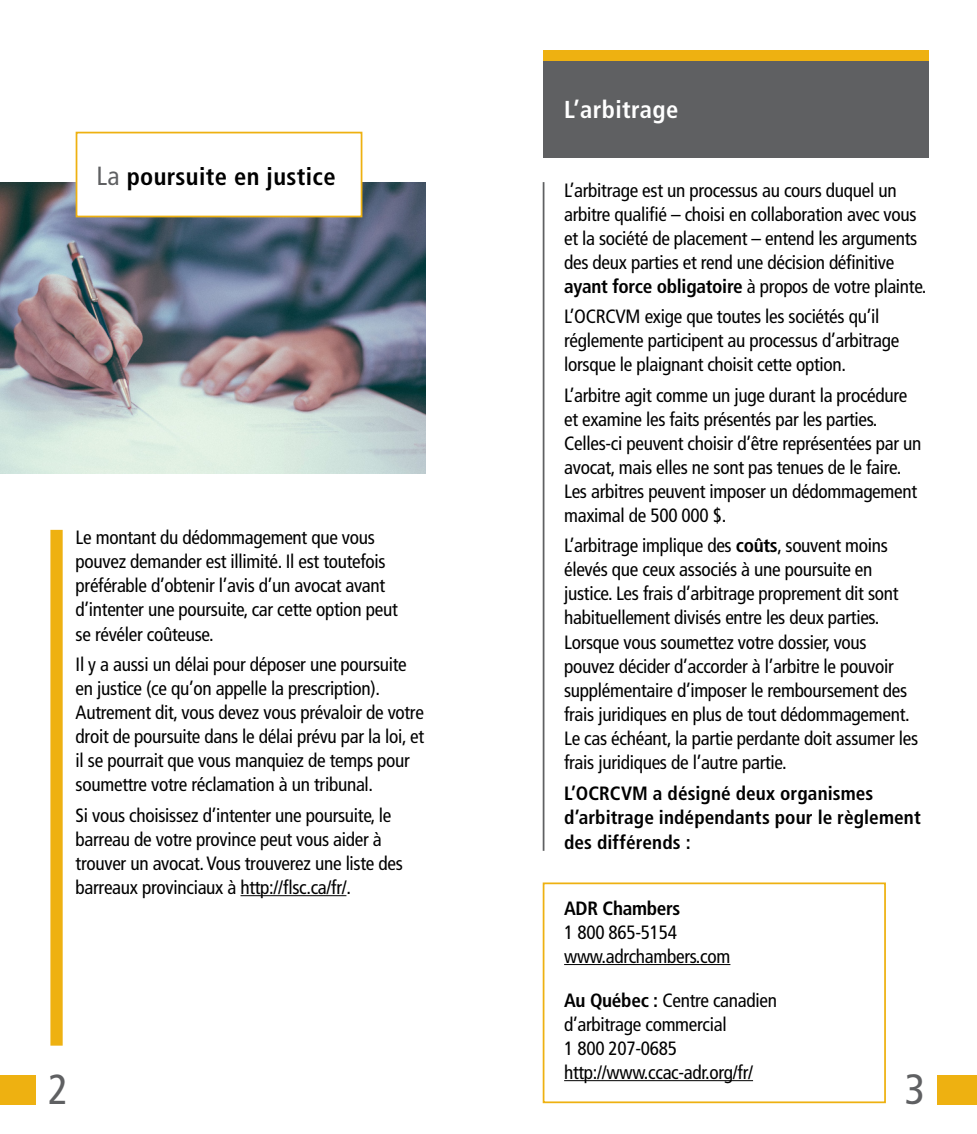
<style>
.page{position:relative;width:977px;height:1134px;background:#fff}
.page>*{position:absolute;margin:0;border:0;box-sizing:border-box;transform-origin:0 0}
.t1{font:condensed 42.35px "Frutiger";color:#5f6062}
.t2{font:condensed 42px "Frutiger";color:#5f6062}
.t3{font:700 condensed 24.5px "Frutiger";letter-spacing:.015em;color:#000}
.t4{font:700 condensed 24.5px "Frutiger";letter-spacing:.015em;color:#fff}
.t5{font:condensed 19.25px/24.2px "Frutiger";letter-spacing:-.015em;color:#000}
.t6{font:700 condensed 19.25px/24.5px "Frutiger";letter-spacing:.005em;color:#000}
.t7{font:700 condensed 19.25px "Frutiger";letter-spacing:-.015em;color:#000}
.s1{font-weight:400;font-size:26.25px;color:#5f6062}
.s2{font-weight:700}
</style>
<div class="page">
<div style="left:937px;top:1075px;width:39px;height:29px;background:#eeb111"></div>
<div style="left:0;top:1075px;width:35px;height:29px;background:#eeb111"></div>
<img style="left:0;top:182px;width:425px;height:292px">
<div style="left:50px;top:530px;width:13px;height:516px;background:#eeb111"></div>
<hr style="left:240px;top:895px;width:106px;height:1px;background:#000">
<div style="left:76px;top:132px;width:286px;height:85px;background:#fff;border:2px solid #eeb111"></div>
<div style="left:542px;top:57px;width:386px;height:101px;background:#5f6062"></div>
<div style="left:542px;top:50px;width:386px;height:11px;background:#eeb111"></div>
<hr style="left:542px;top:182px;width:2px;height:669px;background:#5f6062">
<div style="left:542px;top:882px;width:343px;height:221px;background:#fff;border:2px solid #eeb111"></div>
<hr style="left:564px;top:964px;width:166px;height:1px;background:#000">
<hr style="left:564px;top:1080px;width:189px;height:1px;background:#000">
<p class="t3" style="left:96px;top:162px;width:241px"><span class="s1">La</span> poursuite en justice</p>
<p class="t5" style="left:76px;top:526px;width:323px">Le montant du dédommagement que vous pouvez demander est illimité. Il est toutefois préférable d’obtenir l’avis d’un avocat avant d’intenter une poursuite, car cette option peut se révéler coûteuse.</p>
<p class="t5" style="left:76px;top:652px;width:350px">Il y a aussi un délai pour déposer une poursuite en justice (ce qu’on appelle la prescription).<br>Autrement dit, vous devez vous prévaloir de votre droit de poursuite dans le délai prévu par la loi, et il se pourrait que vous manquiez de temps pour soumettre votre réclamation à un tribunal.</p>
<p class="t5" style="left:76px;top:803px;width:329px">Si vous choisissez d’intenter une poursuite, le barreau de votre province peut vous aider à trouver un avocat. Vous trouverez une liste des barreaux provinciaux à http://flsc.ca/fr/.</p>
<p class="t4" style="left:564px;top:95px;width:116px">L’arbitrage</p>
<p class="t5" style="left:564px;top:178px;width:364px">L’arbitrage est un processus au cours duquel un arbitre qualifié – choisi en collaboration avec vous et la société de placement – entend les arguments des deux parties et rend une décision définitive <span class="s2">ayant force obligatoire</span> à propos de votre plainte.</p>
<p class="t5" style="left:564px;top:305px;width:337px">L’OCRCVM exige que toutes les sociétés qu’il réglemente participent au processus d’arbitrage lorsque le plaignant choisit cette option.</p>
<p class="t5" style="left:564px;top:383px;width:359px">L’arbitre agit comme un juge durant la procédure et examine les faits présentés par les parties.<br>Celles-ci peuvent choisir d’être représentées par un avocat, mais elles ne sont pas tenues de le faire.<br>Les arbitres peuvent imposer un dédommagement maximal de 500 000 $.</p>
<p class="t5" style="left:564px;top:534px;width:355px">L’arbitrage implique des <span class="s2">coûts</span>, souvent moins élevés que ceux associés à une poursuite en justice. Les frais d’arbitrage proprement dit sont habituellement divisés entre les deux parties.<br>Lorsque vous soumettez votre dossier, vous pouvez décider d’accorder à l’arbitre le pouvoir supplémentaire d’imposer le remboursement des frais juridiques en plus de tout dédommagement.<br>Le cas échéant, la partie perdante doit assumer les frais juridiques de l’autre partie.</p>
<p class="t6" style="left:564px;top:781px;width:358px">L’OCRCVM a désigné deux organismes d’arbitrage indépendants pour le règlement des différends :</p>
<p class="t7" style="left:564px;top:896px;width:118px">ADR Chambers</p>
<p class="t5" style="left:564px;top:920px;width:168px">1 800 865-5154 www.adrchambers.com</p>
<p class="t5" style="left:564px;top:988px;width:214px"><span class="s2">Au Québec :</span> Centre canadien d’arbitrage commercial<br>1 800 207-0685 http://www.ccac-adr.org/fr/</p>
<h2 class="t2" style="left:48px;top:1065px;width:22px">2</h2>
<h1 class="t1" style="left:904px;top:1065px;width:22px">3</h1>
</div>
